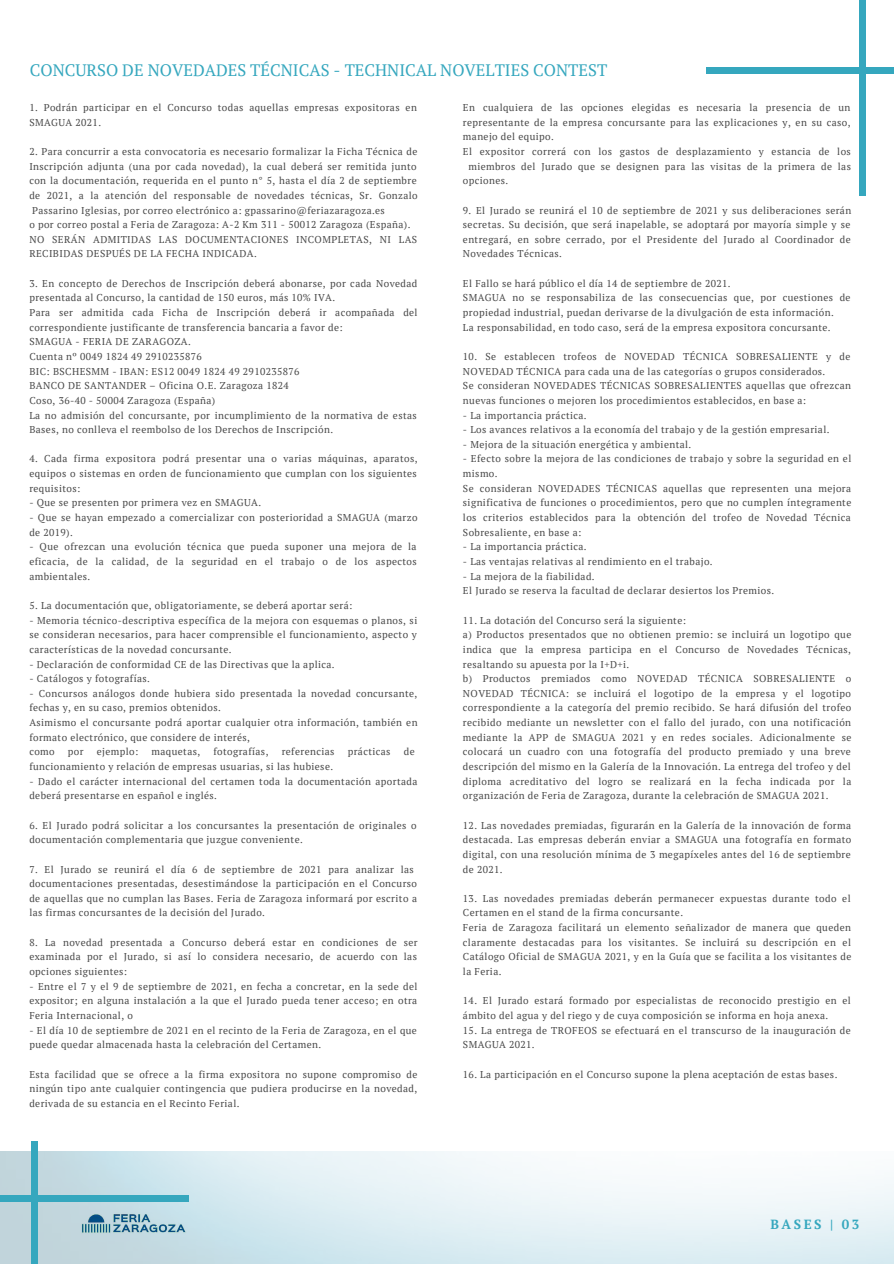
<style>
.page{position:relative;width:894px;height:1264px;background:#fff}
.page>*{position:absolute;margin:0;border:0;box-sizing:border-box;transform-origin:0 0}
.t1{font:16.5px "PT Serif";color:#35a7be}
.t2{font:700 13.2px "PT Serif";letter-spacing:.19em;color:#35a7be}
.t3{font:9.9px/14.7px "PT Serif";letter-spacing:.04em;color:#484848}
</style>
<div class="page">
<img style="left:0;top:1151px;width:893px;height:112px">
<div style="left:0;top:1194px;width:189px;height:7px;background:#35a7be"></div>
<div style="left:858px;top:0;width:6px;height:196px;background:#35a7be"></div>
<div style="left:706px;top:68px;width:187px;height:6px;background:#35a7be"></div>
<img style="left:80px;top:1210px;width:107px;height:26px">
<div style="left:31px;top:1141px;width:7px;height:122px;background:#35a7be"></div>
<h1 class="t1" style="left:30px;top:58px;width:578px">CONCURSO DE NOVEDADES TÉCNICAS - TECHNICAL NOVELTIES CONTEST</h1>
<p class="t3" style="left:29px;top:100px;width:389px">1. Podrán participar en el Concurso todas aquellas empresas expositoras en<br>SMAGUA 2021.</p>
<p class="t3" style="left:29px;top:144px;width:390px">2. Para concurrir a esta convocatoria es necesario formalizar la Ficha Técnica de Inscripción adjunta (una por cada novedad), la cual deberá ser remitida junto con la documentación, requerida en el punto n° 5, hasta el día 2 de septiembre de 2021, a la atención del responsable de novedades técnicas, Sr. Gonzalo Passarino Iglesias, por correo electrónico a: gpassarino@feriazaragoza.es<br>o por correo postal a Feria de Zaragoza: A-2 Km 311 - 50012 Zaragoza (España).<br>NO SERÁN ADMITIDAS LAS DOCUMENTACIONES INCOMPLETAS, NI LAS RECIBIDAS DESPUÉS DE LA FECHA INDICADA.</p>
<p class="t3" style="left:29px;top:276px;width:389px">3. En concepto de Derechos de Inscripción deberá abonarse, por cada Novedad presentada al Concurso, la cantidad de 150 euros, más 10% IVA.<br>Para ser admitida cada Ficha de Inscripción deberá ir acompañada del correspondiente justificante de transferencia bancaria a favor de:<br>SMAGUA - FERIA DE ZARAGOZA.<br>Cuenta nº 0049 1824 49 2910235876<br>BIC: BSCHESMM - IBAN: ES12 0049 1824 49 2910235876<br>BANCO DE SANTANDER – Oficina O.E. Zaragoza 1824<br>Coso, 36-40 - 50004 Zaragoza (España)<br>La no admisión del concursante, por incumplimiento de la normativa de estas Bases, no conlleva el reembolso de los Derechos de Inscripción.</p>
<p class="t3" style="left:29px;top:451px;width:389px;text-align:justify">4. Cada firma expositora podrá presentar una o varias máquinas, aparatos, equipos o sistemas en orden de funcionamiento que cumplan con los siguientes requisitos:</p>
<p class="t3" style="left:29px;top:495px;width:233px">- Que se presenten por primera vez en SMAGUA.</p>
<p class="t3" style="left:29px;top:510px;width:389px">- Que se hayan empezado a comercializar con posterioridad a SMAGUA (marzo de 2019).</p>
<p class="t3" style="left:29px;top:539px;width:389px;text-align:justify">- Que ofrezcan una evolución técnica que pueda suponer una mejora de la eficacia, de la calidad, de la seguridad en el trabajo o de los aspectos ambientales.</p>
<p class="t3" style="left:29px;top:598px;width:324px">5. La documentación que, obligatoriamente, se deberá aportar será:</p>
<p class="t3" style="left:29px;top:612px;width:389px;text-align:justify">- Memoria técnico-descriptiva específica de la mejora con esquemas o planos, si se consideran necesarios, para hacer comprensible el funcionamiento, aspecto y características de la novedad concursante.</p>
<p class="t3" style="left:29px;top:656px;width:307px">- Declaración de conformidad CE de las Directivas que la aplica.</p>
<p class="t3" style="left:29px;top:671px;width:122px">- Catálogos y fotografías.</p>
<p class="t3" style="left:29px;top:685px;width:389px">- Concursos análogos donde hubiera sido presentada la novedad concursante, fechas y, en su caso, premios obtenidos.<br>Asimismo el concursante podrá aportar cualquier otra información, también en formato electrónico, que considere de interés,<br>como</p>
<p class="t3" style="left:463px;top:100px;width:389px">En cualquiera de las opciones elegidas es necesaria la presencia de un</p>
<p class="t3" style="left:463px;top:115px;width:389px">representante de la empresa concursante para las explicaciones y, en su caso,</p>
<p class="t3" style="left:463px;top:129px;width:92px">manejo del equipo.</p>
<p class="t3" style="left:463px;top:144px;width:389px">El expositor correrá con los gastos de desplazamiento y estancia de los</p>
<p class="t3" style="left:468px;top:158px;width:384px">miembros del Jurado que se designen para las visitas de la primera de las</p>
<p class="t3" style="left:463px;top:173px;width:47px">opciones.</p>
<p class="t3" style="left:463px;top:202px;width:390px;text-align:justify">9. El Jurado se reunirá el 10 de septiembre de 2021 y sus deliberaciones serán secretas. Su decisión, que será inapelable, se adoptará por mayoría simple y se entregará, en sobre cerrado, por el Presidente del Jurado al Coordinador de Novedades Técnicas.</p>
<p class="t3" style="left:463px;top:276px;width:389px">El Fallo se hará público el día 14 de septiembre de 2021.<br>SMAGUA no se responsabiliza de las consecuencias que, por cuestiones de propiedad industrial, puedan derivarse de la divulgación de esta información.<br>La responsabilidad, en todo caso, será de la empresa expositora concursante.</p>
<p class="t3" style="left:463px;top:349px;width:389px">10. Se establecen trofeos de NOVEDAD TÉCNICA SOBRESALIENTE y de NOVEDAD TÉCNICA para cada una de las categorías o grupos considerados.<br>Se consideran NOVEDADES TÉCNICAS SOBRESALIENTES aquellas que ofrezcan nuevas funciones o mejoren los procedimientos establecidos, en base a:</p>
<p class="t3" style="left:463px;top:407px;width:125px">- La importancia práctica.</p>
<p class="t3" style="left:463px;top:422px;width:368px">- Los avances relativos a la economía del trabajo y de la gestión empresarial.</p>
<p class="t3" style="left:463px;top:437px;width:230px">- Mejora de la situación energética y ambiental.</p>
<p class="t3" style="left:463px;top:451px;width:390px">- Efecto sobre la mejora de las condiciones de trabajo y sobre la seguridad en el mismo.<br>Se consideran NOVEDADES TÉCNICAS aquellas que representen una mejora significativa de funciones o procedimientos, pero que no cumplen íntegramente los criterios establecidos para la obtención del trofeo de Novedad Técnica Sobresaliente, en base a:</p>
<p class="t3" style="left:463px;top:539px;width:125px">- La importancia práctica.</p>
<p class="t3" style="left:463px;top:554px;width:251px">- Las ventajas relativas al rendimiento en el trabajo.</p>
<p class="t3" style="left:463px;top:568px;width:313px">- La mejora de la fiabilidad.<br>El Jurado se reserva la facultad de declarar desiertos los Premios.</p>
<p class="t3" style="left:463px;top:612px;width:390px">11. La dotación del Concurso será la siguiente:<br>a) Productos presentados que no obtienen premio: se incluirá un logotipo que indica que la empresa participa en el Concurso de Novedades Técnicas, resaltando su apuesta por la I+D+i.<br>b) Productos premiados como NOVEDAD TÉCNICA SOBRESALIENTE o NOVEDAD TÉCNICA: se incluirá el logotipo de la empresa y el logotipo correspondiente a la categoría del premio recibido. Se hará difusión del trofeo recibido mediante un newsletter con el fallo del jurado, con una notificación mediante la APP de SMAGUA 2021 y en redes sociales. Adicionalmente se colocará un cuadro con una fotografía del producto premiado y una breve descripción del mismo en la Galería de la Innovación. La entrega del trofeo y del diploma acreditativo del logro se realizará en la fecha indicada por la organización de Feria de Zaragoza, durante la celebración de SMAGUA 2021.</p>
<p class="t3" style="left:463px;top:817px;width:390px;text-align:justify">12. Las novedades premiadas, figurarán en la Galería de la innovación de forma destacada. Las empresas deberán enviar a SMAGUA una fotografía en formato digital, con una resolución mínima de 3 megapíxeles antes del 16 de septiembre de 2021.</p>
<p class="t3" style="left:463px;top:890px;width:390px">13. Las novedades premiadas deberán permanecer expuestas durante todo el Certamen en el stand de la firma concursante.<br>Feria de Zaragoza facilitará un elemento señalizador de manera que queden claramente destacadas para los visitantes. Se incluirá su descripción en el Catálogo Oficial de SMAGUA 2021, y en la Guía que se facilita a los visitantes de la Feria.</p>
<p class="t3" style="left:463px;top:993px;width:389px">14. El Jurado estará formado por especialistas de reconocido prestigio en el ámbito del agua y del riego y de cuya composición se informa en hoja anexa.</p>
<p class="t3" style="left:463px;top:1022px;width:389px">15. La entrega de TROFEOS se efectuará en el transcurso de la inauguración de<br>SMAGUA 2021.</p>
<p class="t3" style="left:463px;top:1066px;width:376px">16. La participación en el Concurso supone la plena aceptación de estas bases.</p>
<p class="t3" style="left:68px;top:744px;width:17px">por</p>
<p class="t3" style="left:97px;top:744px;width:43px">ejemplo:</p>
<p class="t3" style="left:151px;top:744px;width:50px">maquetas,</p>
<p class="t3" style="left:213px;top:744px;width:56px">fotografías,</p>
<p class="t3" style="left:281px;top:744px;width:54px">referencias</p>
<p class="t3" style="left:347px;top:744px;width:44px">prácticas</p>
<p class="t3" style="left:403px;top:744px;width:12px">de</p>
<p class="t3" style="left:29px;top:759px;width:305px">funcionamiento y relación de empresas usuarias, si las hubiese.</p>
<p class="t3" style="left:29px;top:773px;width:389px">- Dado el carácter internacional del certamen toda la documentación aportada deberá presentarse en español e inglés.</p>
<p class="t3" style="left:29px;top:817px;width:389px">6. El Jurado podrá solicitar a los concursantes la presentación de originales o documentación complementaria que juzgue conveniente.</p>
<p class="t3" style="left:29px;top:861px;width:389px">7. El Jurado se reunirá el día 6 de septiembre de 2021 para analizar las documentaciones presentadas, desestimándose la participación en el Concurso de aquellas que no cumplan las Bases. Feria de Zaragoza informará por escrito a las firmas concursantes de la decisión del Jurado.</p>
<p class="t3" style="left:29px;top:934px;width:390px;text-align:justify">8. La novedad presentada a Concurso deberá estar en condiciones de ser examinada por el Jurado, si así lo considera necesario, de acuerdo con las opciones siguientes:</p>
<p class="t3" style="left:29px;top:978px;width:389px;text-align:justify">- Entre el 7 y el 9 de septiembre de 2021, en fecha a concretar, en la sede del expositor; en alguna instalación a la que el Jurado pueda tener acceso; en otra Feria Internacional, o</p>
<p class="t3" style="left:29px;top:1022px;width:389px">- El día 10 de septiembre de 2021 en el recinto de la Feria de Zaragoza, en el que puede quedar almacenada hasta la celebración del Certamen.</p>
<p class="t3" style="left:29px;top:1066px;width:389px;text-align:justify">Esta facilidad que se ofrece a la firma expositora no supone compromiso de ningún tipo ante cualquier contingencia que pudiera producirse en la novedad, derivada de su estancia en el Recinto Ferial.</p>
<h2 class="t2" style="left:770px;top:1215px;width:90px">BASES | 03</h2>
</div>
